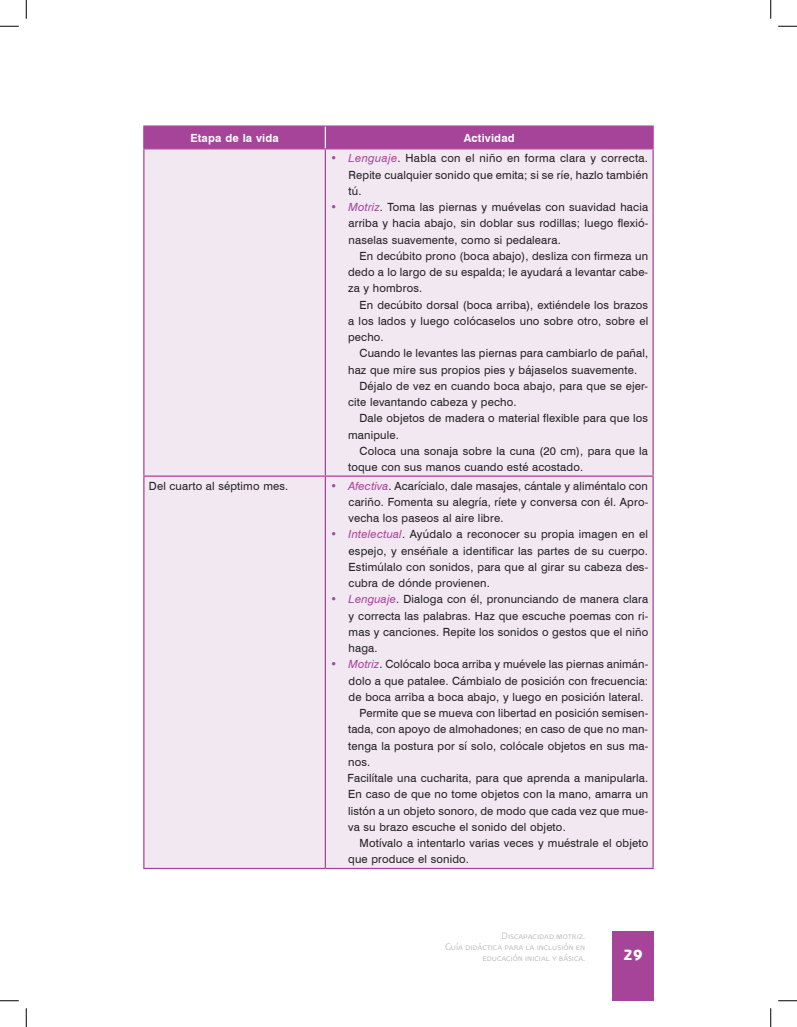
<style>
.page{position:relative;width:797px;height:1027px;background:#fff}
.page>*{position:absolute;margin:0;border:0;box-sizing:border-box;transform-origin:0 0}
.t1{font:17.5px "Presidencia Fuerte";color:#fff}
.t2{font:11.25px/16.2px "Swiss 721 BT";letter-spacing:.015em;color:#231f20;text-align:justify}
.t3{font:11.25px/11.2px "Presidencia Fina Versalitas";color:#b2b3b7;text-align:right;scale:.95 1}
.t4{font:700 11.25px "Swiss 721 BT";letter-spacing:.015em;color:#fff}
.s1{color:#a54499}
.s2{font-style:italic;color:#a54499}
</style>
<div class="page">
<div style="left:612px;top:931px;width:41px;height:70px;background:#a54499"></div>
<div style="left:144px;top:149px;width:508px;height:719px;background:#f2e8f2"></div>
<hr style="left:143px;top:125px;width:182px;height:2px;background:#a54499">
<hr style="left:325px;top:125px;width:328px;height:2px;background:#a54499">
<hr style="left:143px;top:149px;width:1px;height:326px;background:#a54499">
<hr style="left:325px;top:149px;width:1px;height:326px;background:#a54499">
<hr style="left:652px;top:149px;width:1px;height:326px;background:#a54499">
<hr style="left:143px;top:475px;width:182px;height:2px;background:#a54499">
<hr style="left:143px;top:477px;width:1px;height:391px;background:#a54499">
<hr style="left:325px;top:475px;width:328px;height:2px;background:#a54499">
<hr style="left:325px;top:477px;width:1px;height:391px;background:#a54499">
<hr style="left:652px;top:477px;width:1px;height:391px;background:#a54499">
<hr style="left:143px;top:868px;width:182px;height:1px;background:#a54499">
<hr style="left:325px;top:868px;width:328px;height:1px;background:#a54499">
<div style="left:143px;top:126px;width:510px;height:23px;background:#a54499"></div>
<svg style="left:0;top:25px;width:19px;height:2px"></svg>
<svg style="left:778px;top:25px;width:19px;height:2px"></svg>
<svg style="left:0;top:1000px;width:19px;height:1px"></svg>
<svg style="left:778px;top:1000px;width:19px;height:1px"></svg>
<svg style="left:25px;top:0;width:2px;height:19px"></svg>
<svg style="left:25px;top:1008px;width:2px;height:19px"></svg>
<svg style="left:770px;top:0;width:1px;height:19px"></svg>
<svg style="left:770px;top:1008px;width:1px;height:19px"></svg>
<p class="t4" style="left:190px;top:131px;width:90px">Etapa de la vida</p>
<p class="t4" style="left:463px;top:131px;width:52px">Actividad</p>
<p class="t2" style="left:348px;top:150px;width:301px;text-indent:-18px"><span class="s1">•</span> <span class="s2">Lenguaje</span>. Habla con el niño en forma clara y correcta.<br>Repite cualquier sonido que emita; si se ríe, hazlo también tú.</p>
<p class="t2" style="left:330px;top:199px;width:319px"><span class="s1">•</span> <span class="s2">Motriz</span>. Toma las piernas y muévelas con suavidad hacia</p>
<p class="t2" style="left:348px;top:215px;width:301px">arriba y hacia abajo, sin doblar sus rodillas; luego flexió-</p>
<p class="t2" style="left:348px;top:231px;width:214px">naselas suavemente, como si pedaleara.</p>
<p class="t2" style="left:359px;top:248px;width:290px">En decúbito prono (boca abajo), desliza con firmeza un</p>
<p class="t2" style="left:348px;top:264px;width:301px">dedo a lo largo de su espalda; le ayudará a levantar cabe-</p>
<p class="t2" style="left:348px;top:280px;width:76px">za y hombros.</p>
<p class="t2" style="left:359px;top:296px;width:290px">En decúbito dorsal (boca arriba), extiéndele los brazos</p>
<p class="t2" style="left:348px;top:313px;width:301px">a los lados y luego colócaselos uno sobre otro, sobre el</p>
<p class="t2" style="left:348px;top:329px;width:37px">pecho.</p>
<p class="t2" style="left:359px;top:345px;width:290px">Cuando le levantes las piernas para cambiarlo de pañal,</p>
<p class="t2" style="left:348px;top:361px;width:290px">haz que mire sus propios pies y bájaselos suavemente.</p>
<p class="t2" style="left:359px;top:378px;width:290px">Déjalo de vez en cuando boca abajo, para que se ejer-</p>
<p class="t2" style="left:348px;top:394px;width:170px">cite levantando cabeza y pecho.</p>
<p class="t2" style="left:359px;top:410px;width:290px">Dale objetos de madera o material flexible para que los</p>
<p class="t2" style="left:348px;top:426px;width:52px">manipule.</p>
<p class="t2" style="left:359px;top:443px;width:290px">Coloca una sonaja sobre la cuna (20 cm), para que la</p>
<p class="t2" style="left:348px;top:459px;width:236px">toque con sus manos cuando esté acostado.</p>
<p class="t2" style="left:149px;top:477px;width:141px">Del cuarto al séptimo mes.</p>
<p class="t2" style="left:348px;top:477px;width:301px;text-indent:-18px"><span class="s1">•</span> <span class="s2">Afectiva</span>. Acarícialo, dale masajes, cántale y aliméntalo con cariño. Fomenta su alegría, ríete y conversa con él. Apro&shy;vecha los paseos al aire libre.</p>
<p class="t2" style="left:348px;top:526px;width:301px;text-indent:-18px"><span class="s1">•</span> <span class="s2">Intelectual</span>. Ayúdalo a reconocer su propia imagen en el espejo, y enséñale a identificar las partes de su cuerpo.<br>Estimúlalo con sonidos, para que al girar su cabeza des&shy;cubra de dónde provienen.</p>
<p class="t2" style="left:348px;top:591px;width:301px;text-indent:-18px"><span class="s1">•</span> <span class="s2">Lenguaje</span>. Dialoga con él, pronunciando de manera clara y correcta las palabras. Haz que escuche poemas con ri&shy;mas y canciones. Repite los sonidos o gestos que el niño haga.</p>
<p class="t2" style="left:330px;top:656px;width:319px"><span class="s1">•</span> <span class="s2">Motriz</span>. Colócalo boca arriba y muévele las piernas animán-</p>
<p class="t2" style="left:348px;top:672px;width:301px">dolo a que patalee. Cámbialo de posición con frecuencia:</p>
<p class="t2" style="left:348px;top:689px;width:296px">de boca arriba a boca abajo, y luego en posición lateral.</p>
<p class="t2" style="left:359px;top:705px;width:290px">Permite que se mueva con libertad en posición semisen-</p>
<p class="t2" style="left:348px;top:721px;width:301px">tada, con apoyo de almohadones; en caso de que no man-</p>
<p class="t2" style="left:348px;top:737px;width:301px">tenga la postura por sí solo, colócale objetos en sus ma-</p>
<p class="t2" style="left:348px;top:754px;width:24px">nos.</p>
<p class="t2" style="left:347px;top:770px;width:302px">Facilítale una cucharita, para que aprenda a manipularla.</p>
<p class="t2" style="left:348px;top:786px;width:301px">En caso de que no tome objetos con la mano, amarra un</p>
<p class="t2" style="left:348px;top:802px;width:301px">listón a un objeto sonoro, de modo que cada vez que mue-</p>
<p class="t2" style="left:348px;top:818px;width:219px">va su brazo escuche el sonido del objeto.</p>
<p class="t2" style="left:359px;top:835px;width:290px">Motívalo a intentarlo varias veces y muéstrale el objeto</p>
<p class="t2" style="left:348px;top:851px;width:122px">que produce el sonido.</p>
<p class="t3" style="left:445px;top:929px;width:149px">Discapacidad motriz.<br>Guía didáctica para la inclusión en educación inicial y básica.</p>
<p class="t1" style="left:623px;top:945px;width:21px">29</p>
</div>
